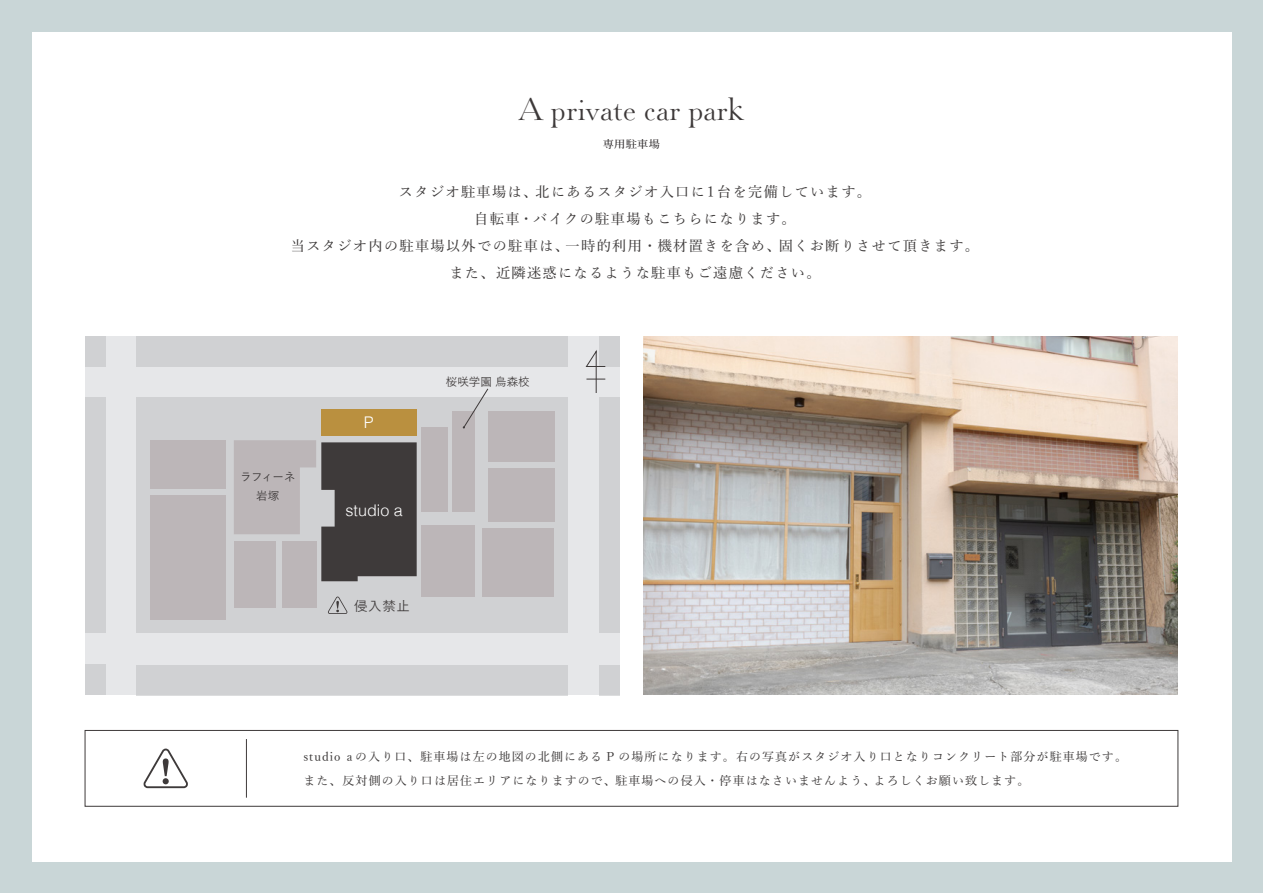
<style>
.page{position:relative;width:1263px;height:893px;background:#c9d6d7}
.page>*{position:absolute;margin:0;border:0;box-sizing:border-box;transform-origin:0 0}
.t1{font:300 31.5px "Paganini";color:#3e3a3a}
.t2{font:300 16.05px "Helvetica";color:#fff}
.t3{font:500 14.25px/27px "Yu Min";letter-spacing:.09em;color:#3d3a3a;text-align:center}
.t4{font:500 13.5px "Yu Go";color:#3e3a3a}
.t5{font:500 12px/24.3px "Yu Min";letter-spacing:.09em;color:#3d3a3a}
.t6{font:500 11.55px/19.2px "Yu Go";color:#3e3a3a;text-align:center}
.t7{font:500 10.65px "Yu Min";letter-spacing:.025em;color:#231f20;scale:1.05 1}
</style>
<div class="page">
<div style="left:32px;top:32px;width:1199px;height:829px;background:#fff"></div>
<div style="left:85px;top:336px;width:535px;height:358px;background:#e6e7e9"></div>
<div style="left:137px;top:398px;width:431px;height:235px;background:#d0d1d3"></div>
<div style="left:599px;top:398px;width:21px;height:235px;background:#d0d1d3"></div>
<div style="left:599px;top:336px;width:21px;height:31px;background:#d0d1d3"></div>
<div style="left:599px;top:665px;width:21px;height:31px;background:#d0d1d3"></div>
<div style="left:85px;top:398px;width:21px;height:235px;background:#d0d1d3"></div>
<div style="left:85px;top:336px;width:21px;height:31px;background:#d0d1d3"></div>
<div style="left:85px;top:664px;width:21px;height:30px;background:#d0d1d3"></div>
<div style="left:137px;top:336px;width:431px;height:31px;background:#d0d1d3"></div>
<div style="left:137px;top:665px;width:431px;height:31px;background:#d0d1d3"></div>
<div style="left:150px;top:495px;width:76px;height:125px;background:#bcb6b8"></div>
<div style="left:150px;top:440px;width:76px;height:49px;background:#bcb6b8"></div>
<div style="left:453px;top:411px;width:22px;height:101px;background:#bcb6b8"></div>
<div style="left:421px;top:427px;width:27px;height:85px;background:#bcb6b8"></div>
<div style="left:234px;top:541px;width:41px;height:66px;background:#bcb6b8"></div>
<div style="left:421px;top:525px;width:54px;height:71px;background:#bcb6b8"></div>
<div style="left:283px;top:541px;width:34px;height:66px;background:#bcb6b8"></div>
<div style="left:482px;top:528px;width:72px;height:68px;background:#bcb6b8"></div>
<div style="left:488px;top:468px;width:66px;height:53px;background:#bcb6b8"></div>
<div style="left:488px;top:411px;width:66px;height:50px;background:#bcb6b8"></div>
<svg style="left:234px;top:440px;width:183px;height:141px"></svg>
<div style="left:321px;top:409px;width:96px;height:27px;background:#ba903f"></div>
<svg style="left:585px;top:350px;width:21px;height:43px"></svg>
<svg style="left:463px;top:388px;width:25px;height:41px"></svg>
<svg style="left:328px;top:597px;width:19px;height:17px"></svg>
<img style="left:643px;top:336px;width:533px;height:358px">
<div style="left:85px;top:730px;width:1093px;height:76px;border:1px solid #3e3a3a"></div>
<hr style="left:246px;top:739px;width:1px;height:59px;background:#3e3a3a">
<svg style="left:143px;top:749px;width:45px;height:39px"></svg>
<h1 class="t1" style="left:519px;top:92px;width:227px">A private car park</h1>
<p class="t7" style="left:603px;top:134px;width:56px">専用駐車場</p>
<p class="t3" style="left:291px;top:177px;width:690px">スタジオ駐車場は、北にあるスタジオ入口に1 台を完備しています。<br>自転車・バイクの駐車場もこちらになります。<br>当スタジオ内の駐車場以外での駐車は、一時的利用・機材置きを含め、固くお断りさせて頂きます。また、近隣迷惑になるような駐車もご遠慮ください。</p>
<p class="t6" style="left:240px;top:466px;width:57px">ラフィーネ岩塚</p>
<h2 class="t2" style="left:364px;top:408px;width:11px">P</h2>
<h2 class="t2" style="left:346px;top:497px;width:59px">studio a</h2>
<p class="t4" style="left:354px;top:594px;width:57px">侵入禁止</p>
<p class="t6" style="left:446px;top:370px;width:85px">桜咲学園 烏森校</p>
<p class="t5" style="left:303px;top:743px;width:825px">studio a の入り口、駐車場は左の地図の北側にある P の場所になります。右の写真がスタジオ入り口となりコンクリート部分が駐車場です。また、反対側の入り口は居住エリアになりますので、駐車場への侵入・停車はなさいませんよう、よろしくお願い致します。</p>
</div>
